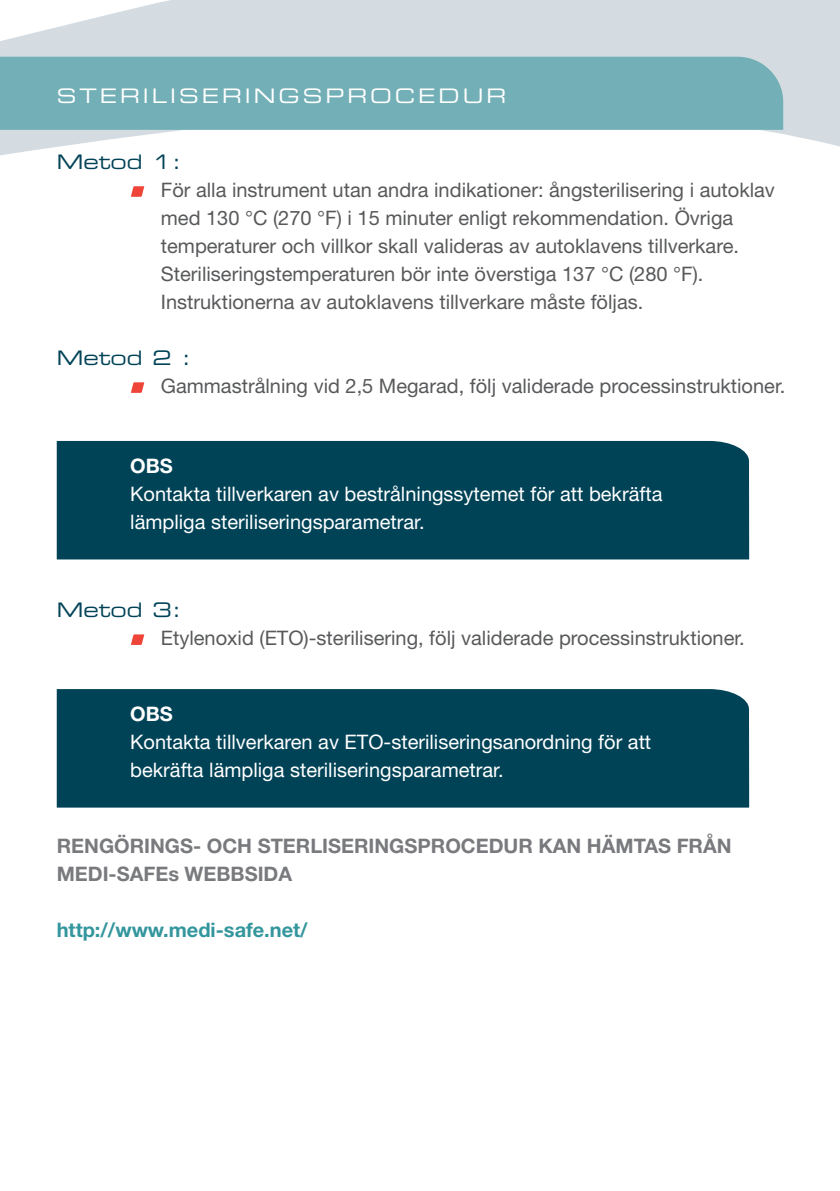
<style>
.page{position:relative;width:840px;height:1191px;background:#fff}
.page>*{position:absolute;margin:0;border:0;box-sizing:border-box;transform-origin:0 0}
.t1{font:20px/28px "Helvetica Neue";color:#58595b}
.t2{font:20px/28px "Helvetica Neue";color:#fff}
.t3{font:700 20px/28px "Helvetica Neue";color:#797a7d}
.t4{font:700 20px "Helvetica Neue";color:#33969d}
.t5{font:20px "Eurostile Extended Two";letter-spacing:.15em;color:#fff}
.t6{font:20px "Eurostile Extended Two";color:#004357}
.t7{font:700 20px "Helvetica Neue LT Std";color:#fff}
</style>
<div class="page">
<svg style="left:0;top:0;width:839px;height:197px"></svg>
<div style="left:57px;top:441px;width:691px;height:118px;background:#004357"></div>
<svg style="left:131px;top:186px;width:13px;height:11px"></svg>
<svg style="left:131px;top:382px;width:13px;height:11px"></svg>
<svg style="left:131px;top:634px;width:13px;height:11px"></svg>
<div style="left:0;top:57px;width:782px;height:73px;background:#73afb6"></div>
<div style="left:57px;top:689px;width:691px;height:118px;background:#004357"></div>
<p class="t5" style="left:57px;top:82px;width:451px">STERILISERINGSPROCEDUR</p>
<p class="t6" style="left:57px;top:148px;width:126px">Metod 1:</p>
<p class="t1" style="left:161px;top:175px;width:615px">För alla instrument utan andra indikationer: ångsterilisering i autoklav med 130 °C (270 °F) i 15 minuter enligt rekommendation. Övriga temperaturer och villkor skall valideras av autoklavens tillverkare.<br>Steriliseringstemperaturen bör inte överstiga 137 °C (280 °F).<br>Instruktionerna av autoklavens tillverkare måste följas.</p>
<p class="t6" style="left:57px;top:344px;width:136px">Metod 2 :</p>
<p class="t1" style="left:161px;top:371px;width:625px">Gammastrålning vid 2,5 Megarad, följ validerade processinstruktioner.</p>
<p class="t7" style="left:130px;top:453px;width:44px">OBS</p>
<p class="t2" style="left:130px;top:479px;width:533px">Kontakta tillverkaren av bestrålningssytemet för att bekräfta lämpliga steriliseringsparametrar.</p>
<p class="t6" style="left:57px;top:596px;width:126px">Metod 3:</p>
<p class="t1" style="left:161px;top:623px;width:585px">Etylenoxid (ETO)-sterilisering, följ validerade processinstruktioner.</p>
<p class="t7" style="left:130px;top:701px;width:44px">OBS</p>
<p class="t2" style="left:130px;top:727px;width:522px">Kontakta tillverkaren av ETO-steriliseringsanordning för att bekräfta lämpliga steriliseringsparametrar.</p>
<p class="t3" style="left:57px;top:831px;width:676px">RENGÖRINGS- OCH STERLISERINGSPROCEDUR KAN HÄMTAS FRÅN<br>MEDI-SAFEs WEBBSIDA</p>
<p class="t4" style="left:57px;top:917px;width:252px">http://www.medi-safe.net/</p>
</div>
